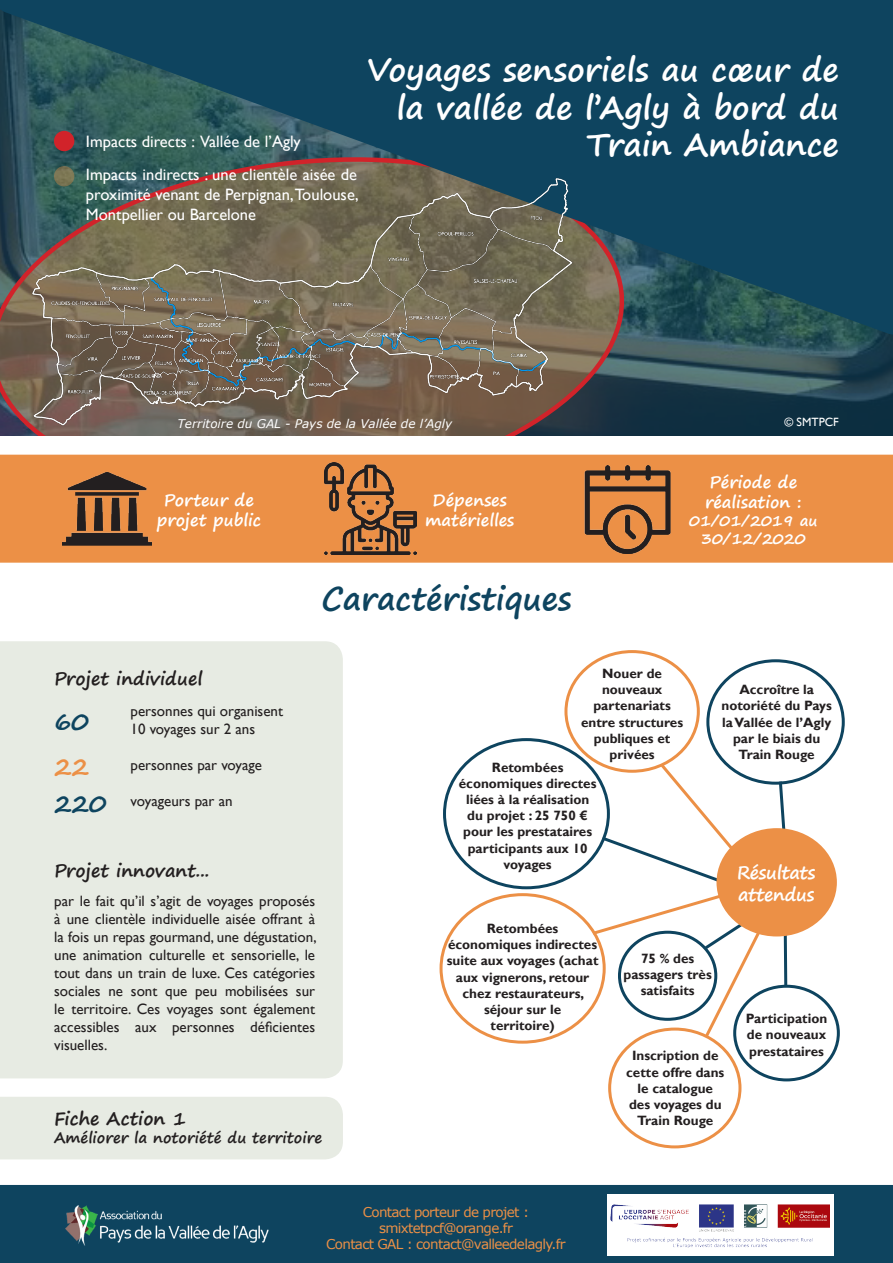
<style>
.page{position:relative;width:893px;height:1263px;background:#fff}
.page>*{position:absolute;margin:0;border:0;box-sizing:border-box;transform-origin:0 0}
.t1{font:700 31.5px "Segoe Print";color:#fff}
.t2{font:700 31.5px "Segoe Print";color:#0e445f}
.t3{font:700 24px "Segoe Print";color:#0e445f}
.t4{font:700 24px "Segoe Print";color:#ec9046}
.t5{font:700 18px "Segoe Print";color:#231f20}
.t6{font:700 18px/21.6px "Segoe Print";letter-spacing:-.02em;color:#fff}
.t7{font:16.5px/19.8px "Gill Sans";color:#fff;text-align:justify}
.t8{font:700 16.5px/19.8px "Segoe Print";color:#fff}
.t9{font:15px/18px "Gill Sans";color:#231f20;text-align:justify}
.t10{font:700 15px "Segoe Print";color:#231f20}
.t11{font:700 15px/18px "Segoe Print";color:#fff;text-align:center}
.t12{font:700 13.5px/16.2px "Gill Sans";color:#231f20;text-align:center}
.t13{font:13.5px "Verdana";letter-spacing:-.05em;color:#ec9046}
.t14{font:italic 12px "Verdana";color:#fff}
.t15{font:12px "Gill Sans";color:#fff}
</style>
<div class="page">
<svg style="left:631px;top:340px;width:262px;height:96px;background:#274652"></svg>
<svg style="left:0;top:340px;width:631px;height:96px;background:#554f4e"></svg>
<svg style="left:0;top:0;width:893px;height:340px;background:#1a4a5d"></svg>
<div style="left:0;top:1097px;width:343px;height:62px;background:#e7ebe3"></div>
<div style="left:0;top:641px;width:343px;height:437px;background:#e7ebe3"></div>
<img style="left:24px;top:172px;width:555px;height:258px">
<div style="left:54px;top:131px;width:20px;height:20px;background:#d1232a;border-radius:50%"></div>
<div style="left:54px;top:166px;width:20px;height:20px;background:#7c7654;border-radius:50%"></div>
<div style="left:0;top:455px;width:893px;height:108px;background:#ec9046"></div>
<img style="left:584px;top:466px;width:88px;height:88px">
<div style="left:0;top:1185px;width:893px;height:78px;background:#0e445f"></div>
<img style="left:64px;top:1205px;width:206px;height:40px">
<div style="left:607px;top:1194px;width:226px;height:61px;background:#fff"></div>
<img style="left:610px;top:1204px;width:219px;height:44px">
<img style="left:324px;top:463px;width:92px;height:92px">
<img style="left:63px;top:465px;width:88px;height:88px">
<div style="left:564px;top:650px;width:136px;height:123px;border:3px solid #ec9046;border-radius:50%"></div>
<div style="left:706px;top:659px;width:139px;height:126px;border:3px solid #0e445f;border-radius:50%"></div>
<div style="left:733px;top:985px;width:107px;height:96px;border:3px solid #0e445f;border-radius:50%"></div>
<div style="left:608px;top:1027px;width:133px;height:121px;border:3px solid #ec9046;border-radius:50%"></div>
<svg style="left:589px;top:761px;width:227px;height:279px"></svg>
<div style="left:716px;top:828px;width:121px;height:108px;background:#ec9046;border-radius:50%"></div>
<p class="t7" style="left:86px;top:132px;width:216px">Impacts directs : Vallée de l’Agly</p>
<p class="t7" style="left:86px;top:165px;width:274px">Impacts indirects : une clientèle aisée de proximité venant de Perpignan, Toulouse, Montpellier ou Barcelone</p>
<p class="t1" style="left:367px;top:41px;width:473px">Voyages sensoriels au cœur de</p>
<p class="t1" style="left:397px;top:79px;width:444px">la vallée de l’Agly à bord du</p>
<p class="t1" style="left:587px;top:116px;width:254px">Train Ambiance</p>
<p class="t14" style="left:178px;top:416px;width:276px">Territoire du GAL - Pays de la Vallée de l’Agly</p>
<p class="t8" style="left:157px;top:489px;width:106px;text-align:center">Porteur de projet public</p>
<p class="t8" style="left:433px;top:489px;width:76px">Dépenses</p>
<p class="t8" style="left:425px;top:509px;width:91px">matérielles</p>
<p class="t2" style="left:321px;top:570px;width:252px">Caractéristiques</p>
<p class="t15" style="left:784px;top:415px;width:56px">© SMTPCF</p>
<p class="t8" style="left:705px;top:471px;width:98px">Période de réalisation :</p>
<p class="t11" style="left:689px;top:511px;width:130px">01/01/2019 au<br>30/12/2020</p>
<p class="t5" style="left:54px;top:662px;width:150px">Projet individuel</p>
<p class="t3" style="left:54px;top:699px;width:36px">60</p>
<p class="t4" style="left:54px;top:745px;width:36px">22</p>
<p class="t3" style="left:54px;top:782px;width:54px">220</p>
<p class="t9" style="left:131px;top:702px;width:154px">personnes qui organisent</p>
<p class="t9" style="left:131px;top:720px;width:126px">10 voyages sur 2 ans</p>
<p class="t9" style="left:131px;top:756px;width:133px">personnes par voyage</p>
<p class="t9" style="left:131px;top:792px;width:104px">voyageurs par an</p>
<p class="t5" style="left:54px;top:854px;width:157px">Projet innovant...</p>
<p class="t9" style="left:54px;top:892px;width:264px">par le fait qu’il s’agit de voyages proposés à une clientèle individuelle aisée offrant à la fois un repas gourmand, une dégustation, une animation culturelle et sensorielle, le tout dans un train de luxe. Ces catégories sociales ne sont que peu mobilisées sur le territoire. Ces voyages sont également accessibles aux personnes déficientes visuelles.</p>
<p class="t5" style="left:54px;top:1102px;width:133px">Fiche Action 1</p>
<p class="t10" style="left:54px;top:1123px;width:270px">Améliorer la notoriété du territoire</p>
<p class="t12" style="left:602px;top:666px;width:61px">Nouer de</p>
<p class="t12" style="left:581px;top:682px;width:104px">nouveaux partenariats entre structures publiques et privées</p>
<p class="t12" style="left:459px;top:759px;width:139px">Retombées économiques directes liées à la réalisation du projet : 25 750 € pour les prestataires participants aux 10 voyages</p>
<p class="t12" style="left:721px;top:682px;width:112px">Accroître la notoriété du Pays</p>
<p class="t12" style="left:722px;top:714px;width:111px">la Vallée de l’Agly par le biais du</p>
<p class="t12" style="left:739px;top:747px;width:78px">Train Rouge</p>
<p class="t6" style="left:737px;top:861px;width:80px">Résultats attendus</p>
<p class="t12" style="left:447px;top:921px;width:153px">Retombées économiques indirectes suite aux voyages (achat aux vignerons, retour chez restaurateurs, séjour sur le</p>
<p class="t12" style="left:491px;top:1018px;width:66px">territoire)</p>
<p class="t12" style="left:623px;top:950px;width:90px">75 % des passagers très satisfaits</p>
<p class="t12" style="left:626px;top:1048px;width:100px">Inscription de cette offre dans le catalogue des voyages du<br>Train Rouge</p>
<p class="t12" style="left:746px;top:1011px;width:83px;text-align:justify">Participation de nouveaux prestataires</p>
<p class="t13" style="left:363px;top:1202px;width:168px">Contact porteur de projet :</p>
<p class="t13" style="left:379px;top:1218px;width:135px">smixtetpcf@orange.fr</p>
<p class="t13" style="left:326px;top:1235px;width:241px">Contact GAL : contact@valleedelagly.fr</p>
</div>
